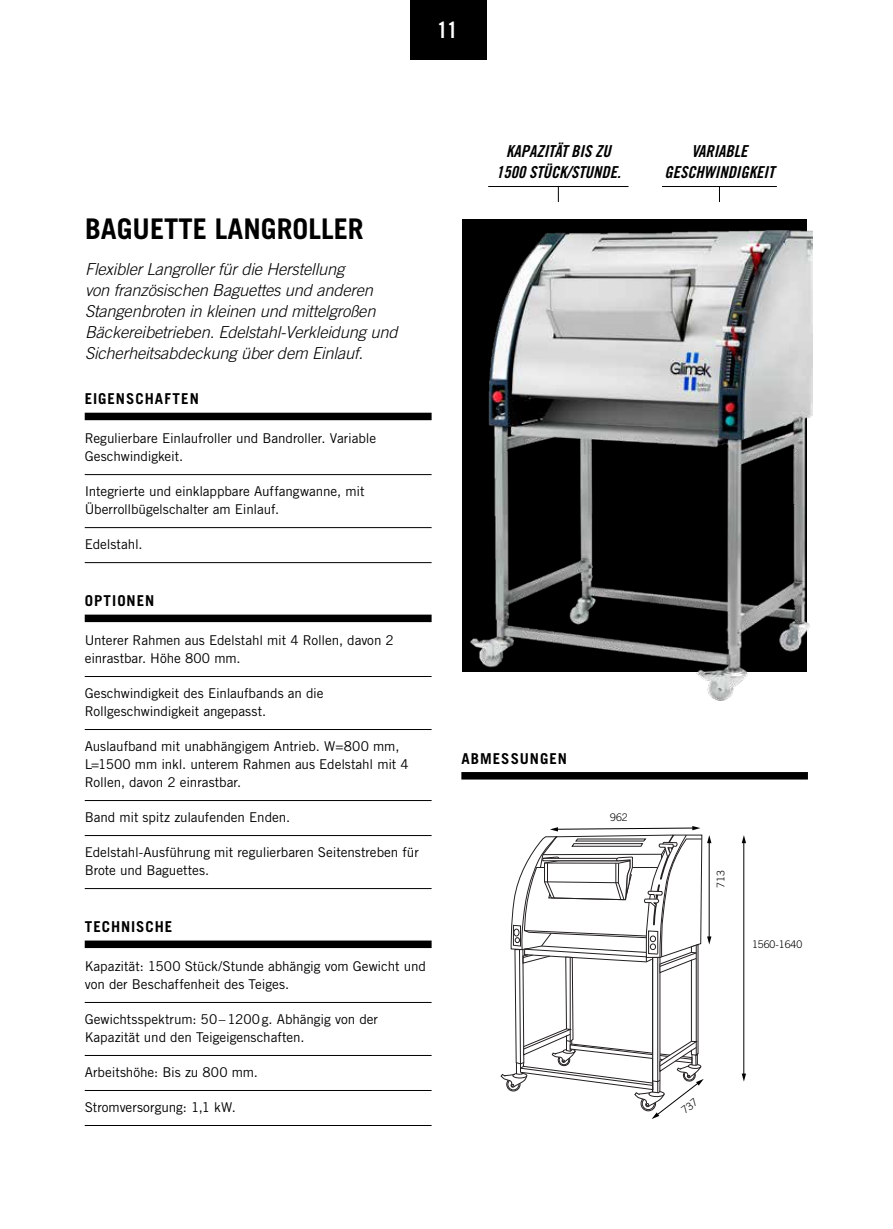
<style>
.page{position:relative;width:893px;height:1229px;background:#fff}
.page>*{position:absolute;margin:0;border:0;box-sizing:border-box;transform-origin:0 0}
.t1{font:700 28.5px "Trade Gothic LT Std";color:#000}
.t2{font:22.5px "Trade Gothic LT Std Bd Cn 20";color:#fff}
.t3{font:italic 300 16.5px/21px "Trade Gothic LT Std";letter-spacing:-.01em;color:#000}
.t4{font:16.5px/21px "Trade Gothic LT Std Bd Cn 20 Obl";color:#000;text-align:center}
.t5{font:700 15px "Trade Gothic LT Std";letter-spacing:.065em;color:#000}
.t6{font:13.5px/18px "Trade Gothic LT Std";letter-spacing:-.005em;color:#000}
.t7{font:300 10.5px "Trade Gothic LT Std";color:#000}
</style>
<div class="page">
<div style="left:462px;top:219px;width:345px;height:453px;background:#000"></div>
<img style="left:470px;top:230px;width:343px;height:470px">
<hr style="left:662px;top:186px;width:115px;height:1px;background:#000">
<svg style="left:719px;top:187px;width:1px;height:15px"></svg>
<hr style="left:488px;top:186px;width:140px;height:1px;background:#000">
<svg style="left:558px;top:187px;width:1px;height:15px"></svg>
<div style="left:85px;top:413px;width:347px;height:7px;background:#000"></div>
<hr style="left:85px;top:474px;width:347px;height:1px;background:#000">
<hr style="left:85px;top:527px;width:347px;height:1px;background:#000">
<hr style="left:85px;top:562px;width:347px;height:1px;background:#000">
<div style="left:85px;top:615px;width:347px;height:7px;background:#000"></div>
<hr style="left:85px;top:676px;width:347px;height:1px;background:#000">
<hr style="left:85px;top:729px;width:347px;height:1px;background:#000">
<hr style="left:85px;top:800px;width:347px;height:1px;background:#000">
<hr style="left:85px;top:835px;width:347px;height:1px;background:#000">
<hr style="left:85px;top:888px;width:347px;height:1px;background:#000">
<div style="left:85px;top:940px;width:347px;height:8px;background:#000"></div>
<hr style="left:85px;top:1002px;width:347px;height:1px;background:#000">
<hr style="left:85px;top:1055px;width:347px;height:1px;background:#000">
<hr style="left:85px;top:1090px;width:347px;height:1px;background:#000">
<hr style="left:85px;top:1125px;width:347px;height:1px;background:#000">
<div style="left:461px;top:772px;width:347px;height:7px;background:#000"></div>
<hr style="left:743px;top:842px;width:1px;height:233px;background:#000">
<svg style="left:742px;top:835px;width:4px;height:8px"></svg>
<svg style="left:742px;top:1073px;width:4px;height:9px"></svg>
<div style="left:410px;top:0;width:77px;height:60px;background:#000"></div>
<svg style="left:501px;top:826px;width:211px;height:293px"></svg>
<h2 class="t2" style="left:438px;top:16px;width:21px">11</h2>
<h1 class="t1" style="left:85px;top:211px;width:280px">BAGUETTE LANGROLLER</h1>
<p class="t3" style="left:85px;top:259px;width:314px">Flexibler Langroller für die Herstellung<br>von französischen Baguettes und anderen Stangenbroten in kleinen und mittelgroßen Bäckereibetrieben. Edelstahl-Verkleidung und Sicherheitsabdeckung über dem Einlauf.</p>
<p class="t5" style="left:85px;top:390px;width:116px">EIGENSCHAFTEN</p>
<p class="t6" style="left:85px;top:429px;width:293px">Regulierbare Einlaufroller und Bandroller. Variable<br>Geschwindigkeit.</p>
<p class="t6" style="left:85px;top:482px;width:281px">Integrierte und einklappbare Auffangwanne, mit<br>Überrollbügelschalter am Einlauf.</p>
<p class="t6" style="left:85px;top:535px;width:59px">Edelstahl.</p>
<p class="t5" style="left:85px;top:591px;width:71px">OPTIONEN</p>
<p class="t6" style="left:85px;top:631px;width:311px">Unterer Rahmen aus Edelstahl mit 4 Rollen, davon 2 einrastbar. Höhe 800 mm.</p>
<p class="t6" style="left:85px;top:684px;width:240px">Geschwindigkeit des Einlaufbands an die<br>Rollgeschwindigkeit angepasst.</p>
<p class="t6" style="left:85px;top:737px;width:326px">Auslaufband mit unabhängigem Antrieb. W=800 mm,<br>L=1500 mm inkl. unterem Rahmen aus Edelstahl mit 4<br>Rollen, davon 2 einrastbar.</p>
<p class="t6" style="left:85px;top:808px;width:207px">Band mit spitz zulaufenden Enden.</p>
<p class="t6" style="left:85px;top:843px;width:336px">Edelstahl-Ausführung mit regulierbaren Seitenstreben für<br>Brote und Baguettes.</p>
<p class="t5" style="left:85px;top:917px;width:89px">TECHNISCHE</p>
<p class="t6" style="left:85px;top:957px;width:343px">Kapazität: 1500 Stück/Stunde abhängig vom Gewicht und von der Beschaffenheit des Teiges.</p>
<p class="t6" style="left:85px;top:1010px;width:295px">Gewichtsspektrum: 50–1200g. Abhängig von der<br>Kapazität und den Teigeigenschaften.</p>
<p class="t6" style="left:85px;top:1063px;width:175px">Arbeitshöhe: Bis zu 800 mm.</p>
<p class="t6" style="left:85px;top:1098px;width:153px">Stromversorgung: 1,1 kW.</p>
<p class="t4" style="left:496px;top:141px;width:126px">KAPAZITÄT BIS ZU<br>1500 STÜCK/STUNDE.</p>
<p class="t5" style="left:461px;top:749px;width:107px">ABMESSUNGEN</p>
<p class="t7" style="left:610px;top:811px;width:19px">962</p>
<p class="t4" style="left:664px;top:141px;width:111px">VARIABLE<br>GESCHWINDIGKEIT</p>
<p class="t7" style="left:714px;top:887px;width:19px;rotate:-90deg">713</p>
<p class="t7" style="left:752px;top:938px;width:52px">1560-1640</p>
</div>
